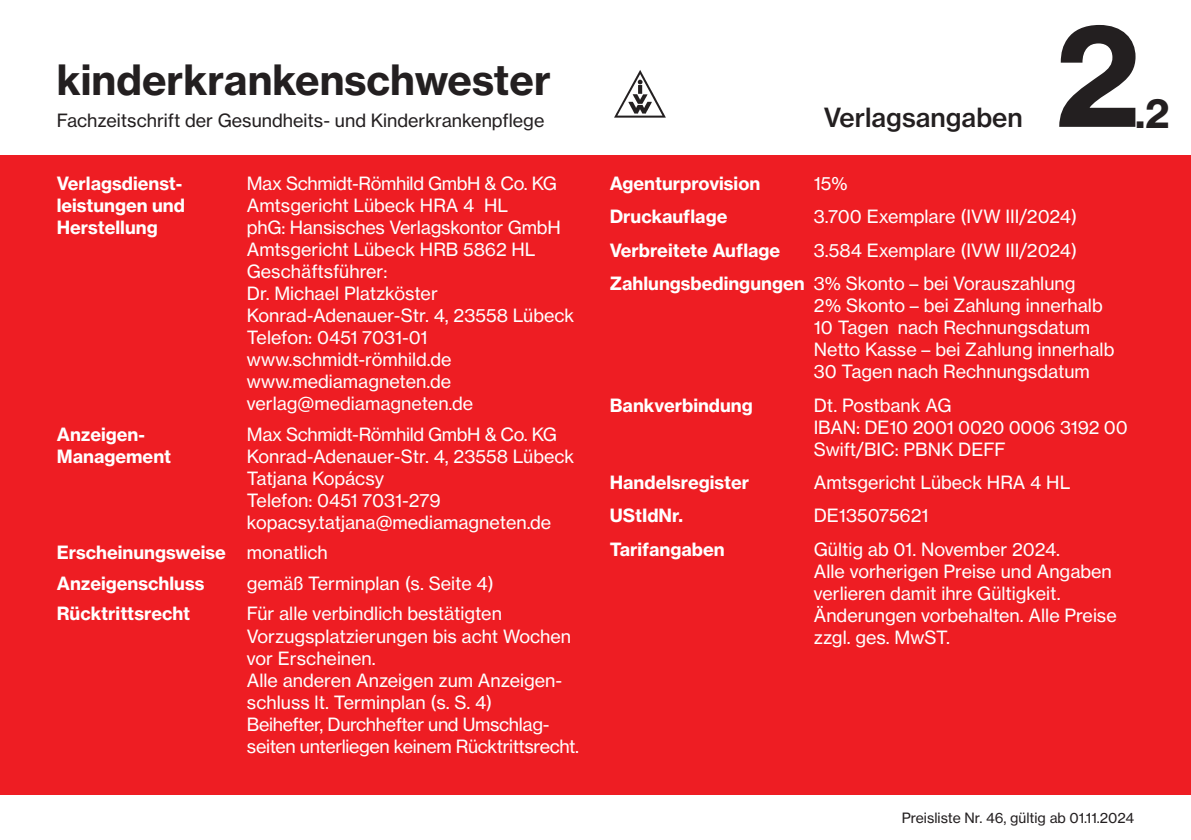
<style>
.page{position:relative;width:1191px;height:840px;background:#fff}
.page>*{position:absolute;margin:0;border:0;box-sizing:border-box;transform-origin:0 0}
.t1{font:140px "N Haas Grotesk TX Pro 75 Bd";color:#231f20}
.t2{font:41px "N Haas Grotesk TX Pro 75 Bd";color:#231f20}
.t3{font:40px "N Haas Grotesk TX Pro 75 Bd";color:#231f20}
.t4{font:26px "N Haas Grotesk TX Pro 65 Md";color:#231f20}
.t5{font:18px/22px "N Haas Grotesk TX Pro 55 Rg";color:#fff}
.t6{font:18px/30.6px "N Haas Grotesk TX Pro 75 Bd";color:#fff}
.t7{font:18px "N Haas Grotesk TX Pro 55 Rg";letter-spacing:-.02em;color:#fff}
.t8{font:18px "N Haas Grotesk TX Pro 55 Rg";color:#231f20}
.t9{font:14px "N Haas Grotesk TX Pro 55 Rg";color:#231f20}
.s1{font-family:"N Haas Grotesk TX Pro 55 Rg"}
.s2{font-family:"N Haas Grotesk TX Pro 75 Bd"}
</style>
<div class="page">
<div style="left:0;top:155px;width:1191px;height:639px;background:#ee1d23"></div>
<img style="left:614px;top:70px;width:52px;height:48px">
<h2 class="t2" style="left:57px;top:54px;width:496px">kinderkrankenschwester</h2>
<p class="t8" style="left:57px;top:109px;width:489px">Fachzeitschrift der Gesundheits- und Kinderkrankenpflege</p>
<h3 class="t4" style="left:823px;top:101px;width:200px">Verlagsangaben</h3>
<h1 class="t1" style="left:1054px;top:-13px;width:87px">2</h1>
<h3 class="t3" style="left:1135px;top:88px;width:36px">.2</h3>
<p class="t6" style="left:57px;top:168px;width:127px">Verlagsdienst-</p>
<p class="t7" style="left:247px;top:172px;width:311px">Max Schmidt-Römhild GmbH &amp; Co. KG</p>
<p class="t6" style="left:57px;top:190px;width:130px">leistungen und</p>
<p class="t5" style="left:247px;top:194px;width:263px">Amtsgericht Lübeck HRA 4 HL</p>
<p class="t6" style="left:57px;top:212px;width:102px">Herstellung</p>
<p class="t5" style="left:247px;top:216px;width:329px">phG: Hansisches Verlagskontor GmbH<br>Amtsgericht Lübeck HRB 5862 HL<br>Geschäftsführer:<br>Dr. Michael Platzköster<br>Konrad-Adenauer-Str. 4, 23558 Lübeck<br>Telefon: 0451 7031-01 www.schmidt-römhild.de www.mediamagneten.de verlag@mediamagneten.de</p>
<p class="t6" style="left:57px;top:418px;width:90px">Anzeigen-</p>
<p class="t7" style="left:247px;top:423px;width:311px">Max Schmidt-Römhild GmbH &amp; Co. KG</p>
<p class="t6" style="left:57px;top:440px;width:116px">Management</p>
<p class="t5" style="left:247px;top:445px;width:329px">Konrad-Adenauer-Str. 4, 23558 Lübeck<br>Tatjana Kopácsy<br>Telefon: 0451 7031-279 kopacsy.tatjana@mediamagneten.de</p>
<p class="t6" style="left:57px;top:537px;width:272px">Erscheinungsweise <span class="s1">monatlich<br></span>Anzeigenschluss</p>
<p class="t5" style="left:247px;top:572px;width:248px">gemäß Terminplan (s. Seite 4)</p>
<p class="t6" style="left:57px;top:598px;width:135px">Rücktrittsrecht</p>
<p class="t5" style="left:247px;top:602px;width:334px">Für alle verbindlich bestätigten Vorzugsplatzierungen bis acht Wochen vor Erscheinen.<br>Alle anderen Anzeigen zum Anzeigen&shy;schluss lt. Terminplan (s. S. 4)<br>Beihefter, Durchhefter und Umschlag&shy;seiten unterliegen keinem Rücktrittsrecht.</p>
<p class="t6" style="left:610px;top:168px;width:152px">Agenturprovision</p>
<p class="t5" style="left:814px;top:172px;width:35px">15%</p>
<p class="t6" style="left:610px;top:201px;width:119px">Druckauflage</p>
<p class="t5" style="left:814px;top:205px;width:265px">3.700 Exemplare (IVW III/2024)</p>
<p class="t6" style="left:610px;top:235px;width:172px">Verbreitete Auflage</p>
<p class="t5" style="left:610px;top:233px;width:469px;line-height:33.4px;text-align:right">3.584 Exemplare (IVW III/2024)<br><span class="s2">Zahlungsbedingungen</span> 3% Skonto – bei Vorauszahlung</p>
<p class="t5" style="left:814px;top:294px;width:302px">2% Skonto – bei Zahlung innerhalb<br>10 Tagen nach Rechnungsdatum<br>Netto Kasse – bei Zahlung innerhalb<br>30 Tagen nach Rechnungsdatum</p>
<p class="t6" style="left:610px;top:389px;width:145px">Bankverbindung</p>
<p class="t5" style="left:814px;top:393px;width:315px">Dt. Postbank AG<br>IBAN: DE10 2001 0020 0006 3192 00<br>Swift/BIC: PBNK DEFF</p>
<p class="t6" style="left:610px;top:467px;width:141px">Handelsregister</p>
<p class="t5" style="left:814px;top:471px;width:258px">Amtsgericht Lübeck HRA 4 HL</p>
<p class="t6" style="left:610px;top:500px;width:75px">UStIdNr.</p>
<p class="t5" style="left:814px;top:504px;width:116px">DE135075621</p>
<p class="t6" style="left:610px;top:533px;width:116px">Tarifangaben</p>
<p class="t5" style="left:814px;top:537px;width:305px">Gültig ab 01. November 2024.<br>Alle vorherigen Preise und Angaben verlieren damit ihre Gültigkeit.<br>Änderungen vorbehalten. Alle Preise zzgl. ges. MwST.</p>
<p class="t9" style="left:901px;top:808px;width:234px">Preisliste Nr. 46, gültig ab 01.11.2024</p>
</div>
